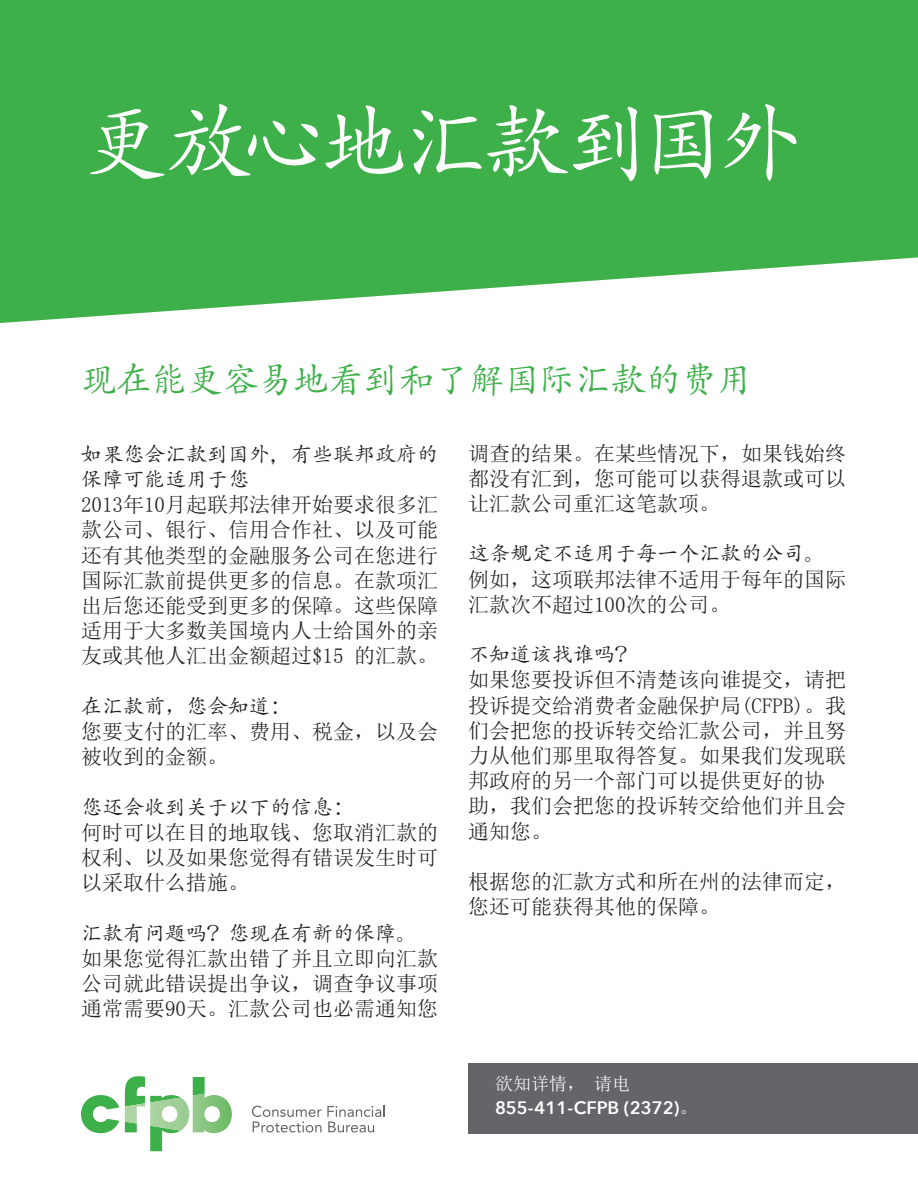
<style>
.page{position:relative;width:918px;height:1188px;background:#fff}
.page>*{position:absolute;margin:0;border:0;box-sizing:border-box;transform-origin:0 0}
.t1{font:87px "Adobe Kaiti Std";letter-spacing:-.075em;color:#fff}
.t2{font:36px "Adobe Kaiti Std";letter-spacing:-.02em;color:#3eb049}
.t3{font:21px/25.2px "Sim Sun";color:#231f20;text-align:justify}
.t4{font:21px/25.2px "Adobe Kaiti Std";color:#231f20}
.t5{font:600 18px "Avenir Next";color:#fff}
.t6{font:18px "Sim Sun";color:#fff}
.s1{font-family:"Sim Sun"}
.s2{font-family:"Sim Sun";font-weight:400}
</style>
<div class="page">
<svg style="left:252px;top:1105px;width:133px;height:28px"></svg>
<svg style="left:81px;top:1076px;width:151px;height:75px"></svg>
<svg style="left:0;top:0;width:918px;height:323px;background:#51b85b"></svg>
<div style="left:468px;top:1063px;width:450px;height:71px;background:#646569"></div>
<h1 class="t1" style="left:81px;top:89px;width:725px">更放心地汇款到国外</h1>
<h2 class="t2" style="left:81px;top:357px;width:673px">现在能更容易地看到和了解国际汇款的费用</h2>
<p class="t4" style="left:81px;top:442px;width:358px">如果您会汇款到国外，有些联邦政府的保障可能适用于您</p>
<p class="t3" style="left:81px;top:492px;width:358px">2013年10月起联邦法律开始要求很多汇款公司、银行、信用合作社、以及可能还有其他类型的金融服务公司在您进行国际汇款前提供更多的信息。在款项汇出后您还能受到更多的保障。这些保障适用于大多数美国境内人士给国外的亲友或其他人汇出金额超过$15 的汇款。</p>
<p class="t4" style="left:81px;top:694px;width:211px">在汇款前<span class="s1">，</span>您会知道：</p>
<p class="t3" style="left:81px;top:719px;width:358px">您要支付的汇率、费用、税金，以及会被收到的金额。</p>
<p class="t4" style="left:81px;top:794px;width:274px">您还会收到关于以下的信息：</p>
<p class="t3" style="left:81px;top:820px;width:358px">何时可以在目的地取钱、您取消汇款的权利、以及如果您觉得有错误发生时可以采取什么措施。</p>
<p class="t4" style="left:81px;top:920px;width:337px">汇款有问题吗？您现在有新的保障。</p>
<p class="t3" style="left:81px;top:946px;width:358px">如果您觉得汇款出错了并且立即向汇款公司就此错误提出争议，调查争议事项通常需要90天。汇款公司也必需通知您</p>
<p class="t3" style="left:468px;top:440px;width:379px">调查的结果。在某些情况下，如果钱始终都没有汇到，您可能可以获得退款或可以让汇款公司重汇这笔款项。</p>
<p class="t4" style="left:468px;top:541px;width:358px">这条规定不适用于每一个汇款的公司。</p>
<p class="t3" style="left:468px;top:566px;width:379px">例如，这项联邦法律不适用于每年的国际汇款次不超过100次的公司。</p>
<p class="t4" style="left:468px;top:642px;width:169px">不知道该找谁吗？</p>
<p class="t3" style="left:468px;top:667px;width:379px;text-align:left">如果您要投诉但不清楚该向谁提交，请把投诉提交给消费者金融保护局(CFPB)。我们会把您的投诉转交给汇款公司，并且努力从他们那里取得答复。如果我们发现联邦政府的另一个部门可以提供更好的协助，我们会把您的投诉转交给他们并且会通知您。</p>
<p class="t3" style="left:468px;top:869px;width:379px">根据您的汇款方式和所在州的法律而定，您还可能获得其他的保障。</p>
<p class="t6" style="left:495px;top:1074px;width:136px">欲知详情， 请电</p>
<p class="t5" style="left:495px;top:1097px;width:204px">855-411-CFPB (2372)<span class="s2">。</span></p>
</div>
